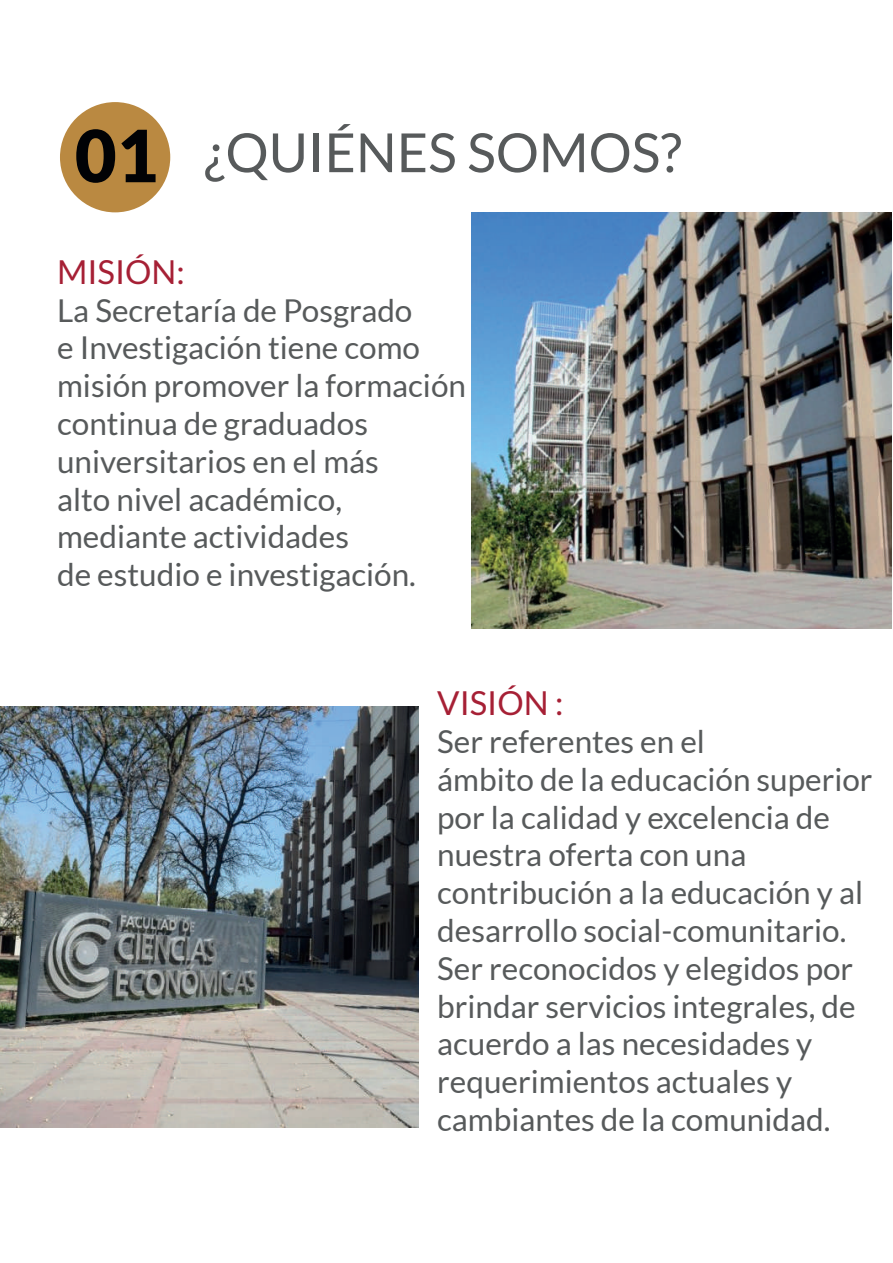
<style>
.page{position:relative;width:893px;height:1263px;background:#fff}
.page>*{position:absolute;margin:0;border:0;box-sizing:border-box;transform-origin:0 0}
.t1{font:54px "Lato";color:#575a5b}
.t2{font:33px "Lato";color:#a62035}
.t3{font:31.5px/37.8px "Lato";color:#575a5b}
.s1{font-weight:900;font-size:72px;color:#010205}
</style>
<div class="page">
<div style="left:60px;top:102px;width:110px;height:110px;background:#ba8941;border-radius:50%"></div>
<img style="left:472px;top:213px;width:420px;height:416px">
<img style="left:0;top:707px;width:418px;height:420px">
<h1 class="t1" style="left:75px;top:123px;width:608px"><span class="s1">01</span> ¿QUIÉNES SOMOS?</h1>
<p class="t2" style="left:57px;top:253px;width:129px">MISIÓN:</p>
<p class="t3" style="left:57px;top:291px;width:410px">La Secretaría de Posgrado<br>e Investigación tiene como misión promover la formación continua de graduados universitarios en el más<br>alto nivel académico, mediante actividades<br>de estudio e investigación.</p>
<p class="t2" style="left:437px;top:685px;width:128px">VISIÓN :</p>
<p class="t3" style="left:437px;top:722px;width:437px">Ser referentes en el<br>ámbito de la educación superior por la calidad y excelencia de nuestra oferta con una contribución a la educación y al desarrollo social-comunitario.<br>Ser reconocidos y elegidos por brindar servicios integrales, de acuerdo a las necesidades y requerimientos actuales y cambiantes de la comunidad.</p>
</div>
